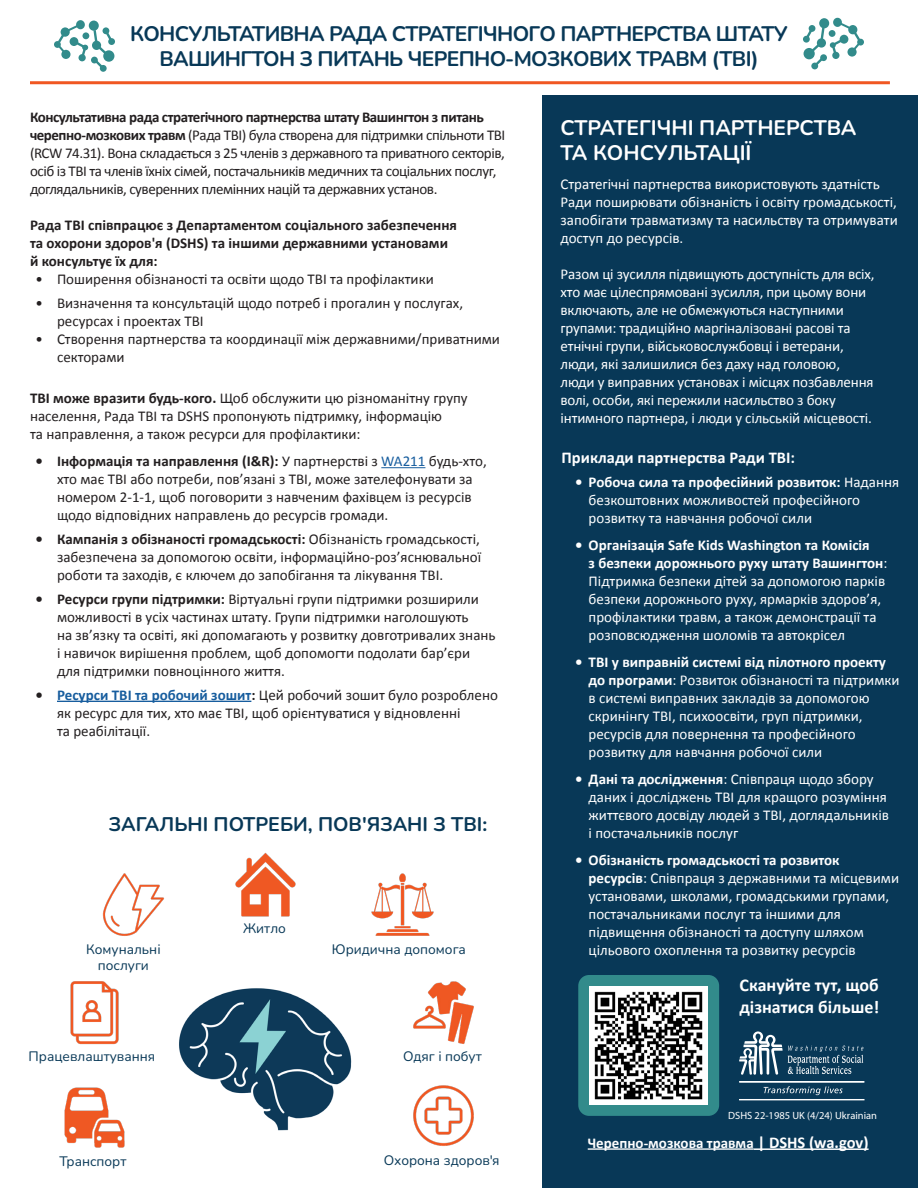
<style>
.page{position:relative;width:918px;height:1188px;background:#fff}
.page>*{position:absolute;margin:0;border:0;box-sizing:border-box;transform-origin:0 0}
.t1{font:700 21px/25.2px "Nunito";letter-spacing:-.03em;color:#083857;text-align:center}
.t2{font:700 21px/25.2px "Nunito";color:#fff}
.t3{font:700 19.65px "Nunito";color:#083857}
.t4{font:700 18px/21.6px "Calibri";color:#fff}
.t5{font:700 16.5px "Calibri";color:#fff}
.t6{font:15px/18px "Calibri";color:#fff}
.t7{font:15px/18px "Calibri";color:#231f20}
.t8{font:15px/18px "Calibri";letter-spacing:-.03em;color:#231f20}
.t9{font:700 15px/18px "Calibri";color:#231f20}
.t10{font:700 15px "Calibri";color:#fff}
.t11{font:13.65px/16.4px "Nunito";color:#083857;text-align:center}
.t12{font:10.5px "Myriad Pro";color:#fff}
.s1{font-weight:700}
.s2{color:#175d9e}
.s3{font-weight:700;color:#175d9e}
.s4{font-size:16.5px}
</style>
<div class="page">
<div style="left:542px;top:96px;width:376px;height:1092px;background:#083857"></div>
<hr style="left:381px;top:467px;width:44px;height:1px;background:#175d9e">
<hr style="left:57px;top:701px;width:194px;height:1px;background:#175d9e">
<hr style="left:30px;top:81px;width:860px;height:3px;background:#f05722">
<img style="left:179px;top:988px;width:173px;height:143px">
<img style="left:235px;top:853px;width:61px;height:64px">
<img style="left:371px;top:873px;width:63px;height:63px">
<img style="left:413px;top:981px;width:61px;height:63px">
<img style="left:102px;top:873px;width:62px;height:63px">
<img style="left:70px;top:981px;width:49px;height:63px">
<img style="left:64px;top:1087px;width:61px;height:61px">
<img style="left:413px;top:1085px;width:61px;height:61px">
<div style="left:76px;top:20px;width:9px;height:9px;background:#328b8b;border-radius:50%"></div>
<div style="left:54px;top:41px;width:7px;height:7px;background:#328b8b;border-radius:50%"></div>
<div style="left:89px;top:21px;width:10px;height:10px;background:#328b8b;border-radius:50%"></div>
<div style="left:103px;top:50px;width:11px;height:12px;background:#328b8b;border-radius:50%"></div>
<svg style="left:58px;top:25px;width:54px;height:43px"></svg>
<div style="left:103px;top:27px;width:6px;height:7px;background:#328b8b;border-radius:50%"></div>
<div style="left:108px;top:38px;width:7px;height:7px;background:#328b8b;border-radius:50%"></div>
<div style="left:100px;top:65px;width:7px;height:7px;background:#328b8b;border-radius:50%"></div>
<div style="left:91px;top:57px;width:7px;height:6px;background:#328b8b;border-radius:50%"></div>
<div style="left:833px;top:18px;width:9px;height:9px;background:#328b8b;border-radius:50%"></div>
<div style="left:857px;top:39px;width:7px;height:7px;background:#328b8b;border-radius:50%"></div>
<svg style="left:819px;top:18px;width:10px;height:10px"></svg>
<div style="left:804px;top:48px;width:11px;height:11px;background:#328b8b;border-radius:50%"></div>
<svg style="left:806px;top:22px;width:54px;height:44px"></svg>
<div style="left:809px;top:25px;width:6px;height:7px;background:#328b8b;border-radius:50%"></div>
<div style="left:803px;top:36px;width:7px;height:7px;background:#328b8b;border-radius:50%"></div>
<div style="left:811px;top:63px;width:7px;height:6px;background:#328b8b;border-radius:50%"></div>
<div style="left:820px;top:54px;width:7px;height:7px;background:#328b8b;border-radius:50%"></div>
<div style="left:578px;top:975px;width:141px;height:141px;background:#328b8b;border-radius:11px"></div>
<img style="left:590px;top:987px;width:118px;height:117px">
<hr style="left:588px;top:1148px;width:166px;height:2px;background:#fff">
<hr style="left:754px;top:1148px;width:115px;height:2px;background:#fff">
<svg style="left:739px;top:1031px;width:125px;height:44px"></svg>
<svg style="left:764px;top:1086px;width:79px;height:9px"></svg>
<div style="left:739px;top:1081px;width:125px;height:1px;border:1px solid #fff"></div>
<div style="left:739px;top:1099px;width:125px;height:1px;border:1px solid #fff"></div>
<p class="t1" style="left:130px;top:20px;width:659px">КОНСУЛЬТАТИВНА РАДА СТРАТЕГІЧНОГО ПАРТНЕРСТВА ШТАТУ<br>ВАШИНГТОН З ПИТАНЬ ЧЕРЕПНО-МОЗКОВИХ ТРАВМ (TBI)</p>
<p class="t8" style="left:30px;top:108px;width:477px"><span class="s1">Консультативна рада стратегічного партнерства штату Вашингтон з питань черепно-мозкових травм</span> (Рада TBI) була створена для підтримки спільноти TBI (RCW 74.31). Вона складається з 25 членів з державного та приватного секторів, осіб із TBI та членів їхніх сімей, постачальників медичних та соціальних послуг, доглядальників, суверенних племінних націй та державних установ.</p>
<p class="t9" style="left:30px;top:216px;width:429px">Рада TBI співпрацює з Департаментом соціального забезпечення та охорони здоров'я (DSHS) та іншими державними установами й консультує їх для:</p>
<p class="t7" style="left:35px;top:270px;width:400px">• Поширення обізнаності та освіти щодо TBI та профілактики</p>
<p class="t7" style="left:57px;top:294px;width:408px;text-indent:-22px">• Визначення та консультацій щодо потреб і прогалин у послугах, ресурсах і проектах TBI</p>
<p class="t7" style="left:57px;top:330px;width:445px;text-indent:-22px">• Створення партнерства та координації між державними/приватними секторами</p>
<p class="t7" style="left:30px;top:389px;width:439px"><span class="s1">TBI може вразити будь-кого.</span> Щоб обслужити цю різноманітну групу населення, Рада TBI та DSHS пропонують підтримку, інформацію<br>та направлення, а також ресурси для профілактики:</p>
<p class="t7" style="left:57px;top:452px;width:431px;text-indent:-22px"><span class="s1">• Інформація та направлення (I&amp;R):</span> У партнерстві з <span class="s2">WA211</span> будь-хто, хто має TBI або потреби, пов’язані з TBI, може зателефонувати за номером 2-1-1, щоб поговорити з навченим фахівцем із ресурсів щодо відповідних направлень до ресурсів громади.</p>
<p class="t7" style="left:57px;top:530px;width:426px;text-align:justify;text-indent:-22px"><span class="s1">• Кампанія з обізнаності громадськості:</span> Обізнаність громадськості, забезпечена за допомогою освіти, інформаційно-роз’яснювальної роботи та заходів, є ключем до запобігання та лікування TBI.</p>
<p class="t7" style="left:57px;top:590px;width:440px;text-indent:-22px"><span class="s1">• Ресурси групи підтримки:</span> Віртуальні групи підтримки розширили можливості в усіх частинах штату. Групи підтримки наголошують<br>на зв’язку та освіті, які допомагають у розвитку довготривалих знань і навичок вирішення проблем, щоб допомогти подолати бар’єри для підтримки повноцінного життя.</p>
<p class="t7" style="left:57px;top:686px;width:443px;text-indent:-22px"><span class="s1">•</span> <span class="s3">Ресурси TBI та робочий зошит</span><span class="s1">:</span> Цей робочий зошит було розроблено як ресурс для тих, хто має TBI, щоб орієнтуватися у відновленні<br>та реабілітації.</p>
<p class="t3" style="left:109px;top:810px;width:380px">ЗАГАЛЬНІ ПОТРЕБИ, ПОВ'ЯЗАНІ З TBI:</p>
<p class="t11" style="left:86px;top:940px;width:76px">Комунальні послуги</p>
<p class="t11" style="left:29px;top:1048px;width:128px">Працевлаштування</p>
<p class="t11" style="left:243px;top:920px;width:44px">Житло</p>
<p class="t11" style="left:332px;top:940px;width:136px">Юридична допомога</p>
<p class="t11" style="left:403px;top:1048px;width:80px">Одяг і побут</p>
<p class="t11" style="left:59px;top:1152px;width:69px">Транспорт</p>
<p class="t11" style="left:384px;top:1152px;width:117px">Охорона здоров'я</p>
<p class="t2" style="left:561px;top:114px;width:298px">СТРАТЕГІЧНІ ПАРТНЕРСТВА<br>ТА КОНСУЛЬТАЦІЇ</p>
<p class="t6" style="left:561px;top:176px;width:339px">Стратегічні партнерства використовують здатність Ради поширювати обізнаність і освіту громадськості, запобігати травматизму та насильству та отримувати доступ до ресурсів.</p>
<p class="t6" style="left:561px;top:266px;width:316px">Разом ці зусилля підвищують доступність для всіх, хто має цілеспрямовані зусилля, при цьому вони включають, але не обмежуються наступними групами: традиційно маргіналізовані расові та етнічні групи, військовослужбовці і ветерани, люди, які залишилися без даху над головою, люди у виправних установах і місцях позбавлення волі, особи, які пережили насильство з боку інтимного партнера, і люди у сільській місцевості.</p>
<p class="t5" style="left:562px;top:447px;width:235px">Приклади партнерства Ради TBI:</p>
<p class="t6" style="left:589px;top:473px;width:312px;text-indent:-14px"><span class="s1">• Робоча сила та професійний розвиток:</span> Надання безкоштовних можливостей професійного розвитку та навчання робочої сили</p>
<p class="t6" style="left:589px;top:536px;width:300px;text-indent:-14px"><span class="s1">• Організація Safe Kids Washington та Комісія<br>з безпеки дорожнього руху штату Вашингтон</span>:<br>Підтримка безпеки дітей за допомогою парків безпеки дорожнього руху, ярмарків здоров’я, профілактики травм, а також демонстрації та розповсюдження шоломів та автокрісел</p>
<p class="t6" style="left:589px;top:653px;width:313px;text-indent:-14px"><span class="s1">• TBI у виправній системі від пілотного проекту до програми</span>: Розвиток обізнаності та підтримки в системі виправних закладів за допомогою скринінгу TBI, психоосвіти, груп підтримки, ресурсів для повернення та професійного розвитку для навчання робочої сили</p>
<p class="t6" style="left:589px;top:770px;width:302px;text-indent:-14px"><span class="s1">• Дані та дослідження</span>: Співпраця щодо збору даних і досліджень TBI для кращого розуміння життєвого досвіду людей з TBI, доглядальників і постачальників послуг</p>
<p class="t6" style="left:589px;top:851px;width:312px;text-indent:-14px"><span class="s1">• Обізнаність громадськості та розвиток ресурсів</span>: Співпраця з державними та місцевими установами, школами, громадськими групами, постачальниками послуг та іншими для підвищення обізнаності та доступу шляхом цільового охоплення та розвитку ресурсів</p>
<p class="t4" style="left:740px;top:975px;width:141px">Скануйте тут, щоб дізнатися більше!</p>
<p class="t12" style="left:728px;top:1109px;width:150px">DSHS 22-1985 UK (4/24) Ukrainian</p>
<p class="t10" style="left:588px;top:1133px;width:282px">Черепно-мозкова травма <span class="s4">| DSHS (wa.gov)</span></p>
</div>
